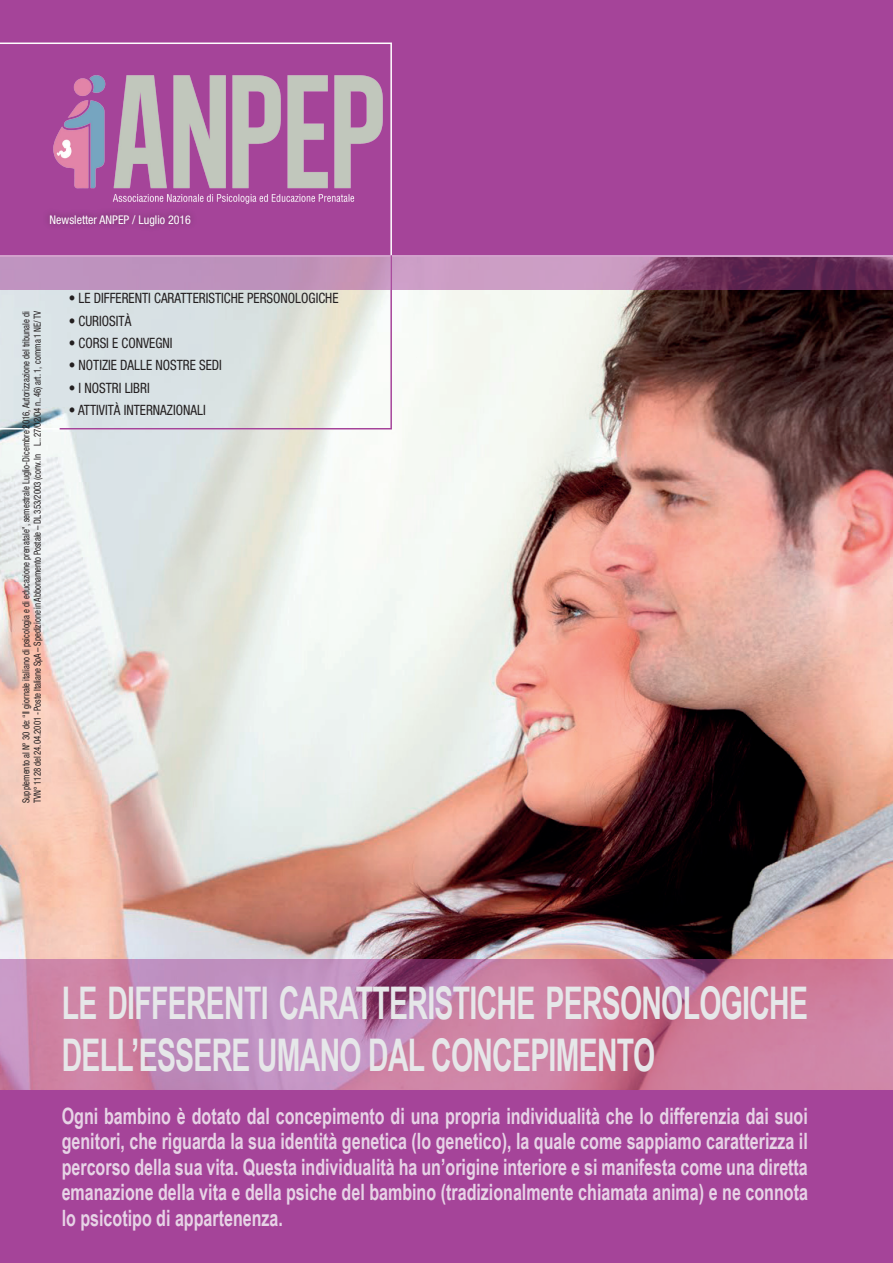
<style>
.page{position:relative;width:893px;height:1263px;background:#fff}
.page>*{position:absolute;margin:0;border:0;box-sizing:border-box;transform-origin:0 0}
.t1{font:700 45px/52.5px "Arial Narrow";letter-spacing:-.02em;color:#e6e7e9;scale:.77 1}
.t2{font:700 22.5px/25.5px "Arial Narrow";color:#e7d3e6;text-align:justify;scale:.87 1}
.t3{font:condensed 14.25px "Helvetica Neue";color:#231f20;scale:.93 1}
.t4{font:condensed 12px "Helvetica Neue";color:#fff}
.t5{font:condensed 9.75px/11.2px "Helvetica Neue";color:#231f20;scale:.9 1}
</style>
<div class="page">
<img style="left:0;top:290px;width:893px;height:669px">
<svg style="left:0;top:959px;width:893px;height:132px;background:#c581a7"></svg>
<div style="left:0;top:1091px;width:893px;height:172px;background:#a54499"></div>
<svg style="left:393px;top:254px;width:500px;height:36px;background:#9d6892"></svg>
<div style="left:0;top:0;width:893px;height:254px;background:#a54499"></div>
<svg style="left:0;top:43px;width:392px;height:386px"></svg>
<div style="left:42px;top:207px;width:156px;height:26px;background:#231f20;opacity:.5"></div>
<svg style="left:58px;top:254px;width:335px;height:176px;background:#d7d1d9"></svg>
<img style="left:50px;top:71px;width:336px;height:121px">
<img style="left:105px;top:192px;width:281px;height:15px">
<p class="t4" style="left:50px;top:213px;width:57px">NEWSLETTER ANPEP</p>
<p class="t4" style="left:132px;top:213px;width:60px">/ LUGLIO 2016</p>
<p class="t5" style="left:21px;top:803px;width:548px;rotate:-90deg">SUPPLEMENTO AL N° 30 DE: “IL GIORNALE ITALIANO DI PSICOLOGIA E DI EDUCAZIONE PRENATALE”, SEMESTRALE LUGLIO-DICEMBRE 2016, AUTORIZZAZIONE DEL TRIBUNALE DI<br>TVN° 1128 DEL 24.04.2001 - POSTE ITALIANE SPA – SPEDIZIONE IN ABBONAMENTO POSTALE – DL 353/2003 (CONV. IN L..27/02/04 N..46) ART. 1, COMMA 1 NE/ TV</p>
<p class="t3" style="left:69px;top:290px;width:292px">• LE DIFFERENTI CARATTERISTICHE PERSONOLOGICHE</p>
<p class="t3" style="left:69px;top:312px;width:69px">• CURIOSITÀ</p>
<p class="t3" style="left:69px;top:335px;width:113px">• CORSI E CONVEGNI</p>
<p class="t3" style="left:69px;top:357px;width:166px">• NOTIZIE DALLE NOSTRE SEDI</p>
<p class="t3" style="left:69px;top:379px;width:89px">• I NOSTRI LIBRI</p>
<p class="t3" style="left:69px;top:401px;width:149px">• ATTIVITÀ INTERNAZIONALI</p>
<h1 class="t1" style="left:62px;top:976px;width:971px">LE DIFFERENTI CARATTERISTICHE PERSONOLOGICHE<br>DELL’ESSERE UMANO DAL CONCEPIMENTO</h1>
<p class="t2" style="left:62px;top:1103px;width:859px">Ogni bambino è dotato dal concepimento di una propria individualità che lo differenzia dai suoi genitori, che riguarda la sua identità genetica (Io genetico), la quale come sappiamo caratterizza il percorso della sua vita. Questa individualità ha un’origine interiore e si manifesta come una diretta emanazione della vita e della psiche del bambino (tradizionalmente chiamata anima) e ne connota lo psicotipo di appartenenza.</p>
</div>
